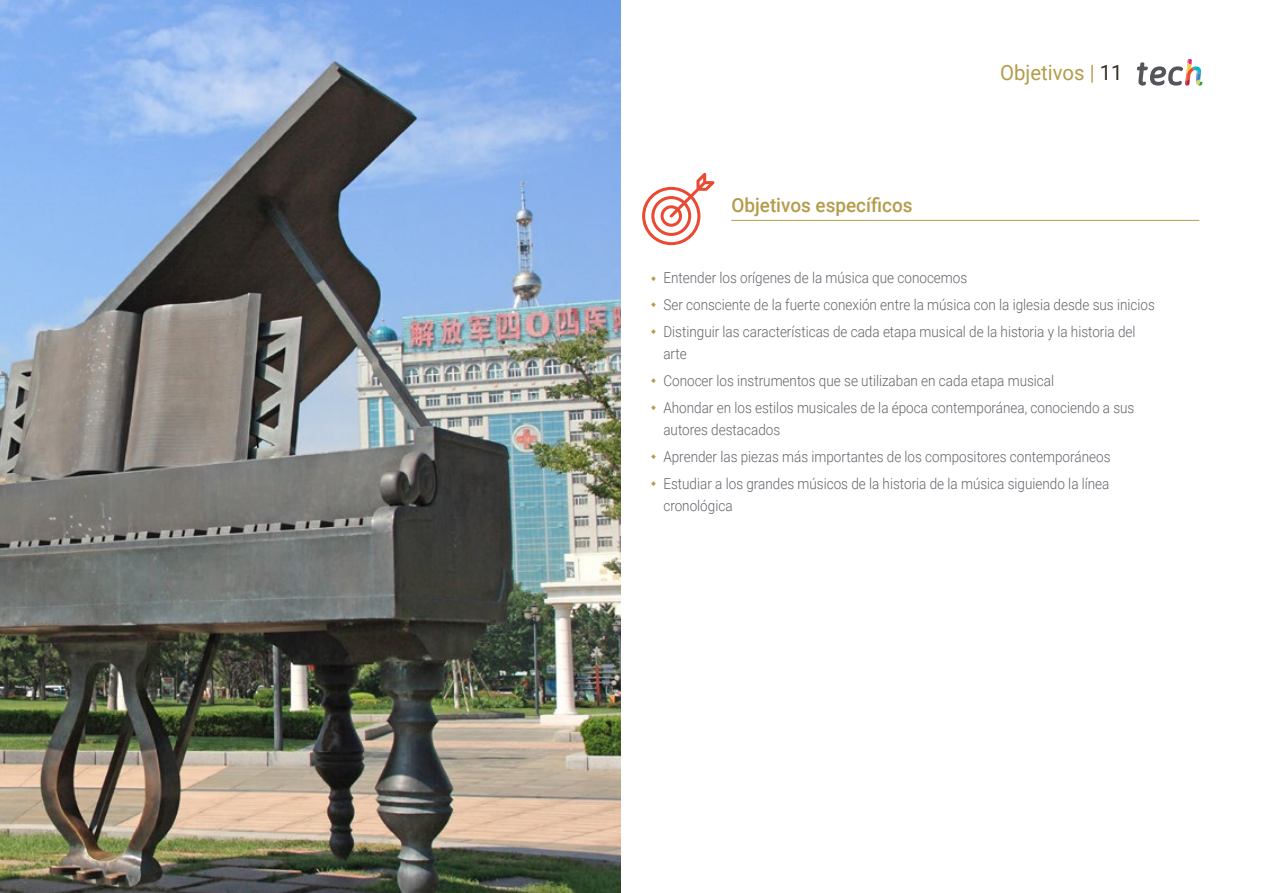
<style>
.page{position:relative;width:1263px;height:893px;background:#fff}
.page>*{position:absolute;margin:0;border:0;box-sizing:border-box;transform-origin:0 0}
.t1{font:21px "Roboto";color:#b49c4b}
.t2{font:500 19.5px "Roboto";color:#b49c4b}
.t3{font:300 15px/26.7px "Roboto";color:#61646a;scale:.9 1}
.s1{color:#312e20}
</style>
<div class="page">
<hr style="left:731px;top:220px;width:468px;height:1px;background:#b49c4b">
<svg style="left:642px;top:173px;width:72px;height:72px"></svg>
<img style="left:0;top:0;width:621px;height:893px">
<svg style="left:1137px;top:59px;width:65px;height:27px"></svg>
<h2 class="t2" style="left:731px;top:191px;width:183px">Objetivos específicos</h2>
<h1 class="t1" style="left:1000px;top:57px;width:124px">Objetivos | <span class="s1">11</span></h1>
<p class="t3" style="left:663px;top:264px;width:548px">Entender los orígenes de la música que conocemos<br>Ser consciente de la fuerte conexión entre la música con la iglesia desde sus inicios<br>Distinguir las características de cada etapa musical de la historia y la historia del</p>
<p class="t3" style="left:663px;top:340px;width:525px">arte<br>Conocer los instrumentos que se utilizaban en cada etapa musical<br>Ahondar en los estilos musicales de la época contemporánea, conociendo a sus</p>
<p class="t3" style="left:663px;top:416px;width:498px">autores destacados<br>Aprender las piezas más importantes de los compositores contemporáneos<br>Estudiar a los grandes músicos de la historia de la música siguiendo la línea</p>
<p class="t3" style="left:663px;top:492px;width:78px">cronológica</p>
</div>
